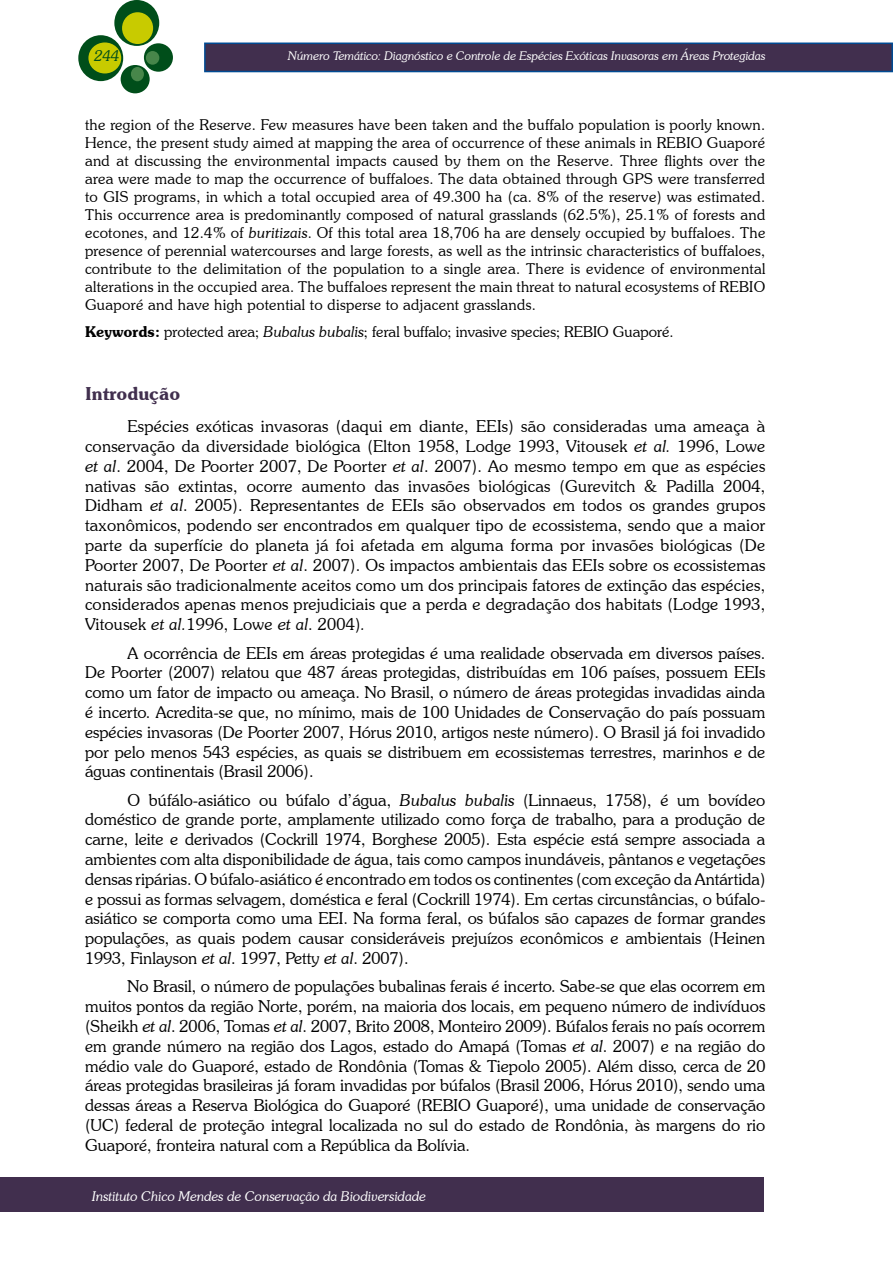
<style>
.page{position:relative;width:893px;height:1263px;background:#fff}
.page>*{position:absolute;margin:0;border:0;box-sizing:border-box;transform-origin:0 0}
.t1{font:600 18px "Souvenir IT Cby BT";color:#412f4e}
.t2{font:300 16.5px/19.8px "Souvenir IT Cby BT";color:#000;text-align:justify}
.t3{font:300 15px/18px "Souvenir IT Cby BT";color:#000;text-align:justify}
.t4{font:italic 300 15px "Souvenir IT Cby BT";color:#004e1a}
.t5{font:italic 300 13.5px "Souvenir IT Cby BT";color:#fff}
.t6{font:italic 300 12px "Souvenir IT Cby BT";color:#fff}
.s1{font-style:italic}
.s2{font-weight:600}
</style>
<div class="page">
<div style="left:205px;top:43px;width:687px;height:29px;background:#412f4e"></div>
<div style="left:204px;top:43px;width:689px;height:29px;border:2px solid #004b93"></div>
<div style="left:114px;top:0;width:45px;height:46px;background:#004e1a;border-radius:50%"></div>
<div style="left:78px;top:35px;width:45px;height:46px;background:#004e1a;border-radius:50%"></div>
<div style="left:144px;top:43px;width:29px;height:29px;background:#004e1a;border-radius:50%"></div>
<div style="left:121px;top:65px;width:29px;height:28px;background:#004e1a;border-radius:50%"></div>
<div style="left:122px;top:12px;width:31px;height:32px;background:#c8cb00;border-radius:50%"></div>
<div style="left:88px;top:42px;width:33px;height:31px;background:#c8cb00;border-radius:50%"></div>
<div style="left:146px;top:51px;width:13px;height:14px;background:#47864a;border-radius:50%"></div>
<div style="left:131px;top:67px;width:13px;height:14px;background:#47864a;border-radius:50%"></div>
<div style="left:0;top:1178px;width:764px;height:34px;background:#412f4e"></div>
<p class="t4" style="left:95px;top:46px;width:26px">244</p>
<p class="t6" style="left:288px;top:49px;width:479px">Número Temático: Diagnóstico e Controle de Espécies Exóticas Invasoras em Áreas Protegidas</p>
<p class="t3" style="left:85px;top:116px;width:682px">the region of the Reserve. Few measures have been taken and the buffalo population is poorly known.<br>Hence, the present study aimed at mapping the area of occurrence of these animals in REBIO Guaporé and at discussing the environmental impacts caused by them on the Reserve. Three flights over the area were made to map the occurrence of buffaloes. The data obtained through GPS were transferred to GIS programs, in which a total occupied area of 49.300 ha (ca. 8% of the reserve) was estimated.<br>This occurrence area is predominantly composed of natural grasslands (62.5%), 25.1% of forests and ecotones, and 12.4% of <span class="s1">buritizais</span>. Of this total area 18,706 ha are densely occupied by buffaloes. The presence of perennial watercourses and large forests, as well as the intrinsic characteristics of buffaloes, contribute to the delimitation of the population to a single area. There is evidence of environmental alterations in the occupied area. The buffaloes represent the main threat to natural ecosystems of REBIO Guaporé and have high potential to disperse to adjacent grasslands.</p>
<p class="t3" style="left:85px;top:322px;width:590px"><span class="s2">Keywords:</span> protected area; <span class="s1">Bubalus bubalis</span>; feral buffalo; invasive species; REBIO Guaporé.</p>
<p class="t1" style="left:85px;top:382px;width:97px">Introdução</p>
<p class="t2" style="left:85px;top:416px;width:682px;text-indent:43px">Espécies exóticas invasoras (daqui em diante, EEIs) são consideradas uma ameaça à conservação da diversidade biológica (Elton 1958, Lodge 1993, Vitousek <span class="s1">et al.</span> 1996, Lowe <span class="s1">et al</span>. 2004, De Poorter 2007, De Poorter <span class="s1">et al</span>. 2007). Ao mesmo tempo em que as espécies nativas são extintas, ocorre aumento das invasões biológicas (Gurevitch &amp; Padilla 2004, Didham <span class="s1">et al</span>. 2005). Representantes de EEIs são observados em todos os grandes grupos taxonômicos, podendo ser encontrados em qualquer tipo de ecossistema, sendo que a maior parte da superfície do planeta já foi afetada em alguma forma por invasões biológicas (De Poorter 2007, De Poorter <span class="s1">et al</span>. 2007). Os impactos ambientais das EEIs sobre os ecossistemas naturais são tradicionalmente aceitos como um dos principais fatores de extinção das espécies, considerados apenas menos prejudiciais que a perda e degradação dos habitats (Lodge 1993, Vitousek <span class="s1">et al.</span>1996, Lowe <span class="s1">et al</span>. 2004)<span class="s1">.</span></p>
<p class="t2" style="left:85px;top:643px;width:682px;text-indent:43px">A ocorrência de EEIs em áreas protegidas é uma realidade observada em diversos países.<br>De Poorter (2007) relatou que 487 áreas protegidas, distribuídas em 106 países, possuem EEIs como um fator de impacto ou ameaça. No Brasil, o número de áreas protegidas invadidas ainda é incerto. Acredita-se que, no mínimo, mais de 100 Unidades de Conservação do país possuam espécies invasoras (De Poorter 2007, Hórus 2010, artigos neste número). O Brasil já foi invadido por pelo menos 543 espécies, as quais se distribuem em ecossistemas terrestres, marinhos e de águas continentais (Brasil 2006).</p>
<p class="t2" style="left:85px;top:790px;width:682px;text-indent:43px">O búfálo-asiático ou búfalo d’água, <span class="s1">Bubalus bubalis</span> (Linnaeus, 1758), é um bovídeo doméstico de grande porte, amplamente utilizado como força de trabalho, para a produção de carne, leite e derivados (Cockrill 1974, Borghese 2005). Esta espécie está sempre associada a ambientes com alta disponibilidade de água, tais como campos inundáveis, pântanos e vegetações densas ripárias. O búfalo-asiático é encontrado em todos os continentes (com exceção da Antártida) e possui as formas selvagem, doméstica e feral (Cockrill 1974). Em certas circunstâncias, o búfalo&shy;asiático se comporta como uma EEI. Na forma feral, os búfalos são capazes de formar grandes populações, as quais podem causar consideráveis prejuízos econômicos e ambientais (Heinen 1993, Finlayson <span class="s1">et al</span>. 1997, Petty <span class="s1">et al</span>. 2007).</p>
<p class="t2" style="left:85px;top:976px;width:682px;text-indent:43px">No Brasil, o número de populações bubalinas ferais é incerto. Sabe-se que elas ocorrem em muitos pontos da região Norte, porém, na maioria dos locais, em pequeno número de indivíduos (Sheikh <span class="s1">et al</span>. 2006, Tomas <span class="s1">et al</span>. 2007, Brito 2008, Monteiro 2009). Búfalos ferais no país ocorrem em grande número na região dos Lagos, estado do Amapá (Tomas <span class="s1">et al</span>. 2007) e na região do médio vale do Guaporé, estado de Rondônia (Tomas &amp; Tiepolo 2005). Além disso, cerca de 20 áreas protegidas brasileiras já foram invadidas por búfalos (Brasil 2006, Hórus 2010), sendo uma dessas áreas a Reserva Biológica do Guaporé (REBIO Guaporé), uma unidade de conservação (UC) federal de proteção integral localizada no sul do estado de Rondônia, às margens do rio Guaporé, fronteira natural com a República da Bolívia.</p>
<p class="t5" style="left:92px;top:1188px;width:335px">Instituto Chico Mendes de Conservação da Biodiversidade</p>
</div>
